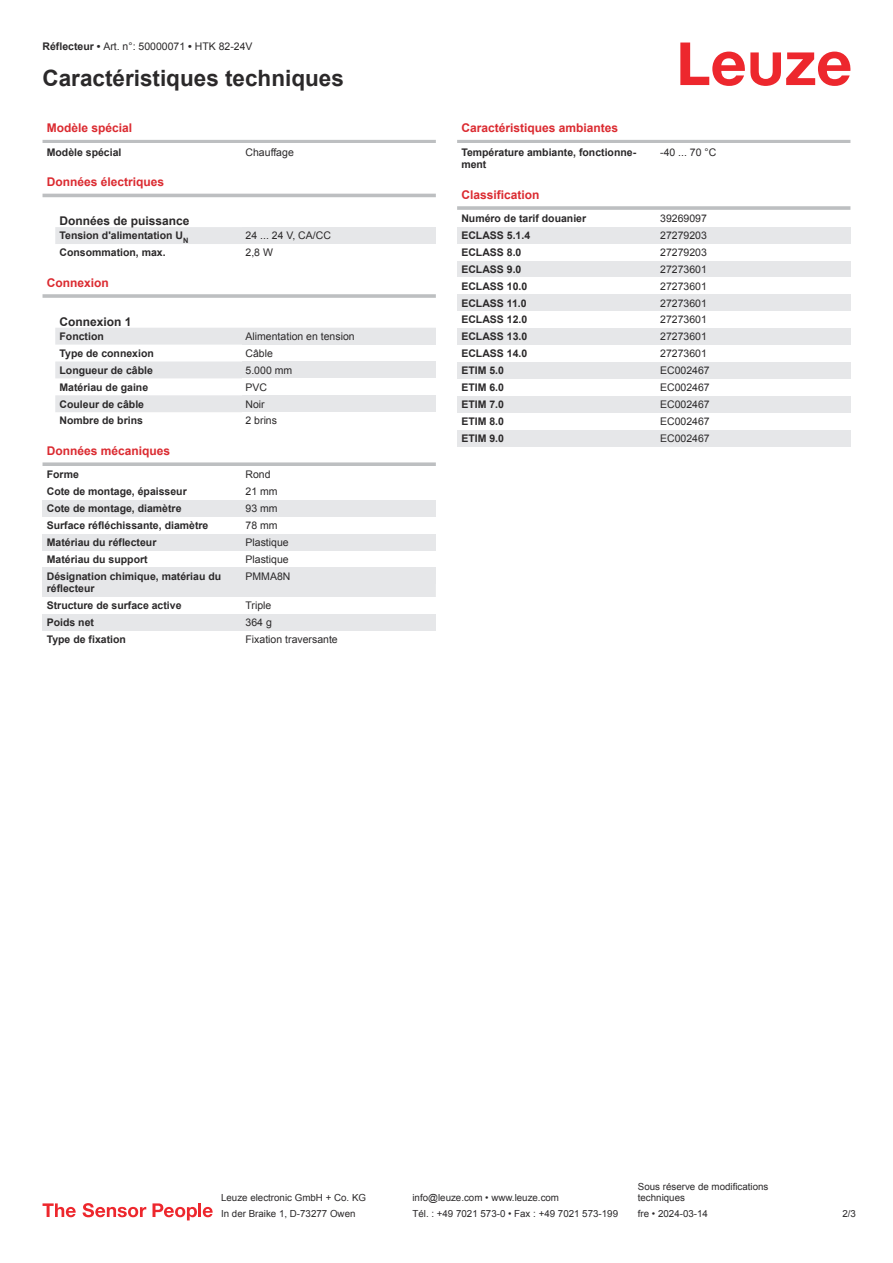
<style>
.page{position:relative;width:893px;height:1263px;background:#fff}
.page>*{position:absolute;margin:0;border:0;box-sizing:border-box;transform-origin:0 0}
.t1{font:700 22.5px "Arial";color:#2b292a}
.t2{font:700 12px "Arial";color:#db2a30}
.t3{font:700 12px "Arial";color:#2b292a}
.t4{font:700 10.5px/12.6px "Arial";color:#2b292a}
.t5{font:10.5px "Arial";color:#2b292a}
.t6{font:9.75px/11.7px "Arial";color:#2b292a}
.s1{font-weight:700}
</style>
<div class="page">
<svg style="left:680px;top:43px;width:170px;height:43px"></svg>
<svg style="left:55px;top:227px;width:381px;height:370px"></svg>
<hr style="left:43px;top:140px;width:393px;height:3px;background:#bdbfc1">
<hr style="left:43px;top:194px;width:393px;height:3px;background:#bdbfc1">
<div style="left:242px;top:227px;width:194px;height:17px;background:#e6e7e9"></div>
<div style="left:242px;top:244px;width:194px;height:17px;background:#fff"></div>
<div style="left:43px;top:278px;width:393px;height:18px;background:#fff"></div>
<hr style="left:43px;top:294px;width:393px;height:4px;background:#c7c9ca">
<div style="left:242px;top:328px;width:194px;height:17px;background:#e6e7e9"></div>
<div style="left:242px;top:345px;width:194px;height:16px;background:#fff"></div>
<div style="left:242px;top:361px;width:194px;height:17px;background:#e6e7e9"></div>
<div style="left:242px;top:378px;width:194px;height:17px;background:#fff"></div>
<div style="left:242px;top:395px;width:194px;height:17px;background:#e6e7e9"></div>
<div style="left:242px;top:412px;width:194px;height:17px;background:#fff"></div>
<div style="left:43px;top:446px;width:393px;height:18px;background:#fff"></div>
<svg style="left:43px;top:462px;width:393px;height:4px;background:#c4c6c7"></svg>
<div style="left:43px;top:466px;width:199px;height:17px;background:#fff"></div>
<div style="left:242px;top:466px;width:194px;height:17px;background:#fff"></div>
<div style="left:43px;top:483px;width:199px;height:17px;background:#fff"></div>
<div style="left:242px;top:483px;width:194px;height:17px;background:#fff"></div>
<div style="left:43px;top:500px;width:199px;height:17px;background:#e6e7e9"></div>
<div style="left:242px;top:500px;width:194px;height:17px;background:#e6e7e9"></div>
<div style="left:43px;top:517px;width:199px;height:17px;background:#fff"></div>
<div style="left:242px;top:517px;width:194px;height:17px;background:#fff"></div>
<div style="left:43px;top:534px;width:199px;height:16px;background:#e6e7e9"></div>
<div style="left:242px;top:534px;width:194px;height:16px;background:#e6e7e9"></div>
<div style="left:43px;top:550px;width:199px;height:17px;background:#fff"></div>
<div style="left:242px;top:550px;width:194px;height:17px;background:#fff"></div>
<div style="left:43px;top:567px;width:199px;height:30px;background:#e6e7e9"></div>
<div style="left:242px;top:567px;width:194px;height:17px;background:#e6e7e9"></div>
<div style="left:43px;top:614px;width:199px;height:17px;background:#e6e7e9"></div>
<div style="left:242px;top:614px;width:194px;height:17px;background:#e6e7e9"></div>
<hr style="left:457px;top:140px;width:393px;height:3px;background:#bdbfc1">
<hr style="left:457px;top:206px;width:393px;height:4px;background:#c6c8c9">
<div style="left:457px;top:227px;width:200px;height:17px;background:#e6e7e9"></div>
<div style="left:657px;top:227px;width:193px;height:17px;background:#e6e7e9"></div>
<div style="left:457px;top:261px;width:200px;height:16px;background:#e6e7e9"></div>
<div style="left:657px;top:261px;width:193px;height:16px;background:#e6e7e9"></div>
<div style="left:457px;top:294px;width:200px;height:17px;background:#e6e7e9"></div>
<div style="left:657px;top:294px;width:193px;height:17px;background:#e6e7e9"></div>
<div style="left:457px;top:328px;width:200px;height:17px;background:#e6e7e9"></div>
<div style="left:657px;top:328px;width:193px;height:17px;background:#e6e7e9"></div>
<div style="left:457px;top:362px;width:200px;height:17px;background:#e6e7e9"></div>
<div style="left:657px;top:362px;width:193px;height:17px;background:#e6e7e9"></div>
<div style="left:457px;top:396px;width:200px;height:17px;background:#e6e7e9"></div>
<div style="left:657px;top:396px;width:193px;height:17px;background:#e6e7e9"></div>
<div style="left:457px;top:430px;width:200px;height:16px;background:#e6e7e9"></div>
<div style="left:657px;top:430px;width:193px;height:16px;background:#e6e7e9"></div>
<svg style="left:43px;top:1203px;width:33px;height:14px"></svg>
<svg style="left:83px;top:1203px;width:63px;height:14px"></svg>
<svg style="left:153px;top:1203px;width:44px;height:17px"></svg>
<hr style="left:198px;top:1203px;width:3px;height:14px;background:#ed272d">
<svg style="left:203px;top:1207px;width:10px;height:10px"></svg>
<p class="t5" style="left:43px;top:43px;width:211px"><span class="s1">Réflecteur •</span> Art. n°: 50000071 <span class="s1">•</span> HTK 82-24V</p>
<h1 class="t1" style="left:43px;top:70px;width:303px">Caractéristiques techniques</h1>
<p class="t2" style="left:47px;top:123px;width:87px">Modèle spécial</p>
<p class="t4" style="left:47px;top:147px;width:76px">Modèle spécial</p>
<p class="t5" style="left:246px;top:148px;width:50px">Chauffage</p>
<p class="t2" style="left:47px;top:177px;width:119px">Données électriques</p>
<p class="t3" style="left:60px;top:216px;width:132px">Données de puissance</p>
<p class="t4" style="left:60px;top:230px;width:130px">Tension d'alimentation U<sub>N</sub></p>
<p class="t5" style="left:246px;top:232px;width:87px">24 ... 24 V, CA/CC</p>
<p class="t4" style="left:60px;top:247px;width:108px">Consommation, max.</p>
<p class="t5" style="left:246px;top:249px;width:29px">2,8 W</p>
<p class="t2" style="left:47px;top:278px;width:64px">Connexion</p>
<p class="t3" style="left:60px;top:317px;width:74px">Connexion 1</p>
<p class="t4" style="left:60px;top:331px;width:46px">Fonction</p>
<p class="t5" style="left:246px;top:332px;width:111px">Alimentation en tension</p>
<p class="t4" style="left:60px;top:348px;width:96px">Type de connexion</p>
<p class="t5" style="left:246px;top:349px;width:29px">Câble</p>
<p class="t4" style="left:60px;top:365px;width:95px">Longueur de câble</p>
<p class="t5" style="left:246px;top:366px;width:48px">5.000 mm</p>
<p class="t4" style="left:60px;top:382px;width:90px">Matériau de gaine</p>
<p class="t5" style="left:246px;top:383px;width:23px">PVC</p>
<p class="t4" style="left:60px;top:398px;width:86px">Couleur de câble</p>
<p class="t5" style="left:246px;top:400px;width:21px">Noir</p>
<p class="t4" style="left:60px;top:415px;width:85px">Nombre de brins</p>
<p class="t5" style="left:246px;top:417px;width:33px">2 brins</p>
<p class="t2" style="left:47px;top:446px;width:125px">Données mécaniques</p>
<p class="t4" style="left:47px;top:469px;width:34px">Forme</p>
<p class="t5" style="left:246px;top:471px;width:27px">Rond</p>
<p class="t4" style="left:47px;top:486px;width:142px">Cote de montage, épaisseur</p>
<p class="t5" style="left:246px;top:487px;width:34px">21 mm</p>
<p class="t4" style="left:47px;top:503px;width:136px">Cote de montage, diamètre</p>
<p class="t5" style="left:246px;top:504px;width:34px">93 mm</p>
<p class="t4" style="left:47px;top:520px;width:163px">Surface réfléchissante, diamètre</p>
<p class="t5" style="left:246px;top:521px;width:34px">78 mm</p>
<p class="t4" style="left:47px;top:537px;width:111px">Matériau du réflecteur</p>
<p class="t5" style="left:246px;top:538px;width:45px">Plastique</p>
<p class="t4" style="left:47px;top:554px;width:102px">Matériau du support</p>
<p class="t5" style="left:246px;top:555px;width:45px">Plastique</p>
<p class="t4" style="left:47px;top:571px;width:176px">Désignation chimique, matériau du réflecteur</p>
<p class="t5" style="left:246px;top:572px;width:46px">PMMA8N</p>
<p class="t4" style="left:47px;top:600px;width:136px">Structure de surface active</p>
<p class="t5" style="left:246px;top:601px;width:27px">Triple</p>
<p class="t4" style="left:47px;top:617px;width:49px">Poids net</p>
<p class="t5" style="left:246px;top:618px;width:28px">364 g</p>
<p class="t4" style="left:47px;top:634px;width:81px">Type de fixation</p>
<p class="t5" style="left:246px;top:635px;width:94px">Fixation traversante</p>
<p class="t2" style="left:461px;top:123px;width:158px">Caractéristiques ambiantes</p>
<p class="t4" style="left:461px;top:147px;width:176px">Température ambiante, fonctionne&shy;ment</p>
<p class="t5" style="left:660px;top:148px;width:58px">-40 ... 70 °C</p>
<p class="t2" style="left:461px;top:190px;width:80px">Classification</p>
<p class="t4" style="left:461px;top:213px;width:126px">Numéro de tarif douanier</p>
<p class="t5" style="left:660px;top:214px;width:48px">39269097</p>
<p class="t4" style="left:461px;top:230px;width:70px">ECLASS 5.1.4</p>
<p class="t5" style="left:660px;top:231px;width:48px">27279203</p>
<p class="t4" style="left:461px;top:247px;width:62px">ECLASS 8.0</p>
<p class="t5" style="left:660px;top:248px;width:48px">27279203</p>
<p class="t4" style="left:461px;top:264px;width:62px">ECLASS 9.0</p>
<p class="t5" style="left:660px;top:265px;width:48px">27273601</p>
<p class="t4" style="left:461px;top:281px;width:67px">ECLASS 10.0</p>
<p class="t5" style="left:660px;top:282px;width:48px">27273601</p>
<p class="t4" style="left:461px;top:298px;width:67px">ECLASS 11.0</p>
<p class="t5" style="left:660px;top:299px;width:48px">27273601</p>
<p class="t4" style="left:461px;top:314px;width:67px">ECLASS 12.0</p>
<p class="t5" style="left:660px;top:316px;width:48px">27273601</p>
<p class="t4" style="left:461px;top:331px;width:67px">ECLASS 13.0</p>
<p class="t5" style="left:660px;top:333px;width:48px">27273601</p>
<p class="t4" style="left:461px;top:348px;width:67px">ECLASS 14.0</p>
<p class="t5" style="left:660px;top:350px;width:48px">27273601</p>
<p class="t4" style="left:461px;top:365px;width:44px">ETIM 5.0</p>
<p class="t5" style="left:660px;top:366px;width:51px">EC002467</p>
<p class="t4" style="left:461px;top:382px;width:44px">ETIM 6.0</p>
<p class="t5" style="left:660px;top:383px;width:51px">EC002467</p>
<p class="t4" style="left:461px;top:399px;width:44px">ETIM 7.0</p>
<p class="t5" style="left:660px;top:400px;width:51px">EC002467</p>
<p class="t4" style="left:461px;top:416px;width:44px">ETIM 8.0</p>
<p class="t5" style="left:660px;top:417px;width:51px">EC002467</p>
<p class="t4" style="left:461px;top:433px;width:44px">ETIM 9.0</p>
<p class="t5" style="left:660px;top:434px;width:51px">EC002467</p>
<p class="t6" style="left:221px;top:1193px;width:146px">Leuze electronic GmbH + Co. KG</p>
<p class="t6" style="left:412px;top:1193px;width:148px">info@leuze.com • www.leuze.com</p>
<p class="t6" style="left:638px;top:1181px;width:132px">Sous réserve de modifications techniques</p>
<p class="t6" style="left:221px;top:1209px;width:136px">In der Braike 1, D-73277 Owen</p>
<p class="t6" style="left:412px;top:1209px;width:207px">Tél. : +49 7021 573-0 • Fax : +49 7021 573-199</p>
<p class="t6" style="left:638px;top:1209px;width:72px">fre • 2024-03-14</p>
<p class="t6" style="left:842px;top:1209px;width:15px">2 /3</p>
</div>
